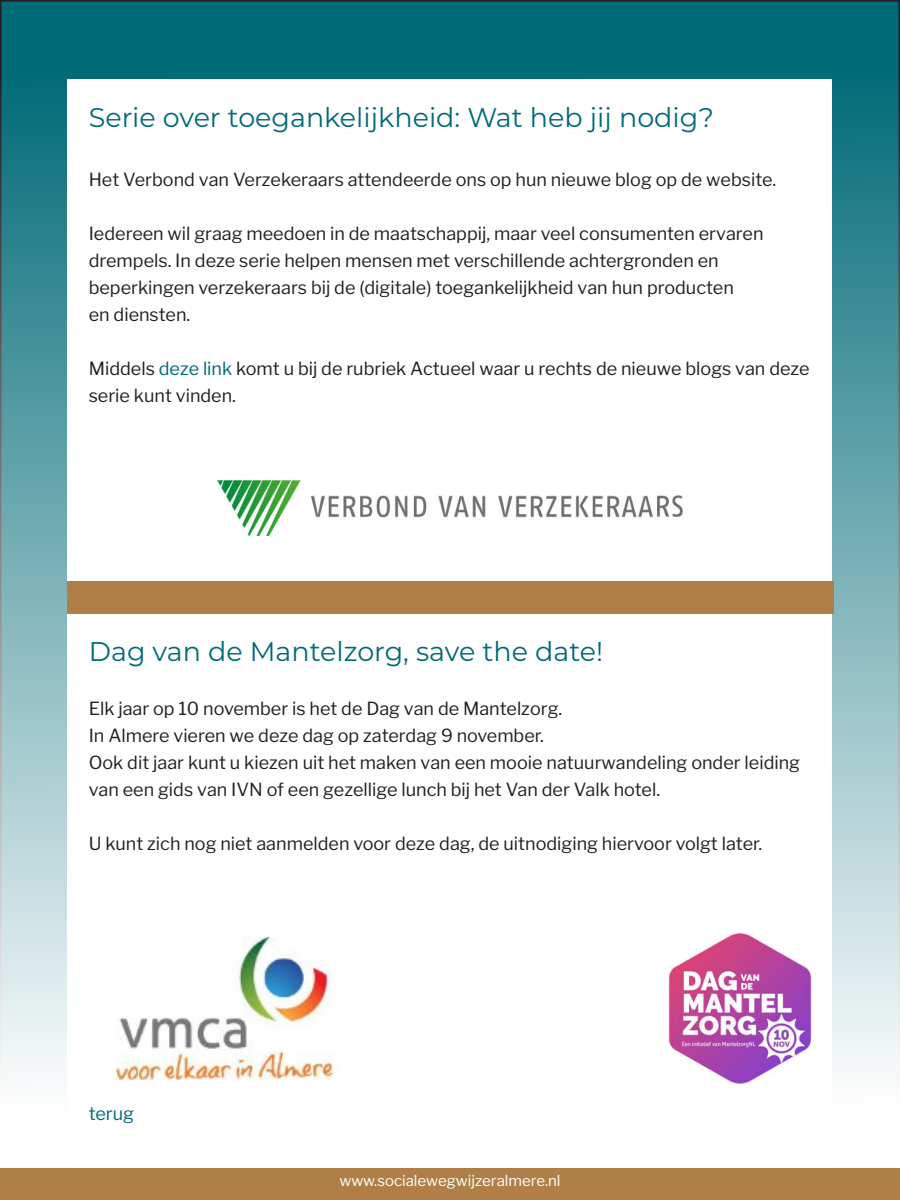
<style>
.page{position:relative;width:900px;height:1200px;background:#fff}
.page>*{position:absolute;margin:0;border:0;box-sizing:border-box;transform-origin:0 0}
.kopjes{font:27px "Montserrat";color:#006a77}
.t1{font:18px/27px "Libre Franklin";color:#231f20}
.kopjes-2{font:18px "Libre Franklin";color:#006a77}
.t2{font:15px "Libre Franklin";color:#fff}
.s1{color:#006a77}
</style>
<div class="page">
<div style="left:1px;top:1px;width:898px;height:1198px;background:linear-gradient(to bottom,#006572,#fff)"></div>
<div style="left:0;top:1168px;width:900px;height:32px;background:#b07f48"></div>
<div style="left:68px;top:80px;width:764px;height:1088px;background:#fff"></div>
<div style="left:68px;top:581px;width:766px;height:33px;background:#b07f48"></div>
<img style="left:218px;top:481px;width:464px;height:55px">
<img style="left:668px;top:933px;width:143px;height:150px">
<img style="left:115px;top:937px;width:219px;height:143px">
<p class="kopjes" style="left:89px;top:99px;width:627px">Serie over toegankelijkheid: Wat heb jij nodig?</p>
<p class="t1" style="left:89px;top:166px;width:689px">Het Verbond van Verzekeraars attendeerde ons op hun nieuwe blog op de website.</p>
<p class="t1" style="left:89px;top:220px;width:676px">Iedereen wil graag meedoen in de maatschappij, maar veel consumenten ervaren drempels. In deze serie helpen mensen met verschillende achtergronden en beperkingen verzekeraars bij de (digitale) toegankelijkheid van hun producten<br>en diensten.</p>
<p class="t1" style="left:89px;top:355px;width:722px">Middels <span class="s1">deze link</span> komt u bij de rubriek Actueel waar u rechts de nieuwe blogs van deze serie kunt vinden.</p>
<p class="kopjes" style="left:89px;top:633px;width:516px">Dag van de Mantelzorg, save the date!</p>
<p class="t1" style="left:89px;top:695px;width:475px">Elk jaar op 10 november is het de Dag van de Mantelzorg.</p>
<p class="t1" style="left:89px;top:722px;width:457px">In Almere vieren we deze dag op zaterdag 9 november.</p>
<p class="t1" style="left:89px;top:749px;width:713px">Ook dit jaar kunt u kiezen uit het maken van een mooie natuurwandeling onder leiding van een gids van IVN of een gezellige lunch bij het Van der Valk hotel.</p>
<p class="t1" style="left:89px;top:830px;width:675px">U kunt zich nog niet aanmelden voor deze dag, de uitnodiging hiervoor volgt later.</p>
<p class="kopjes-2" style="left:89px;top:1103px;width:47px">terug</p>
<p class="t2" style="left:339px;top:1171px;width:223px">www.socialewegwijzeralmere.nl</p>
</div>
